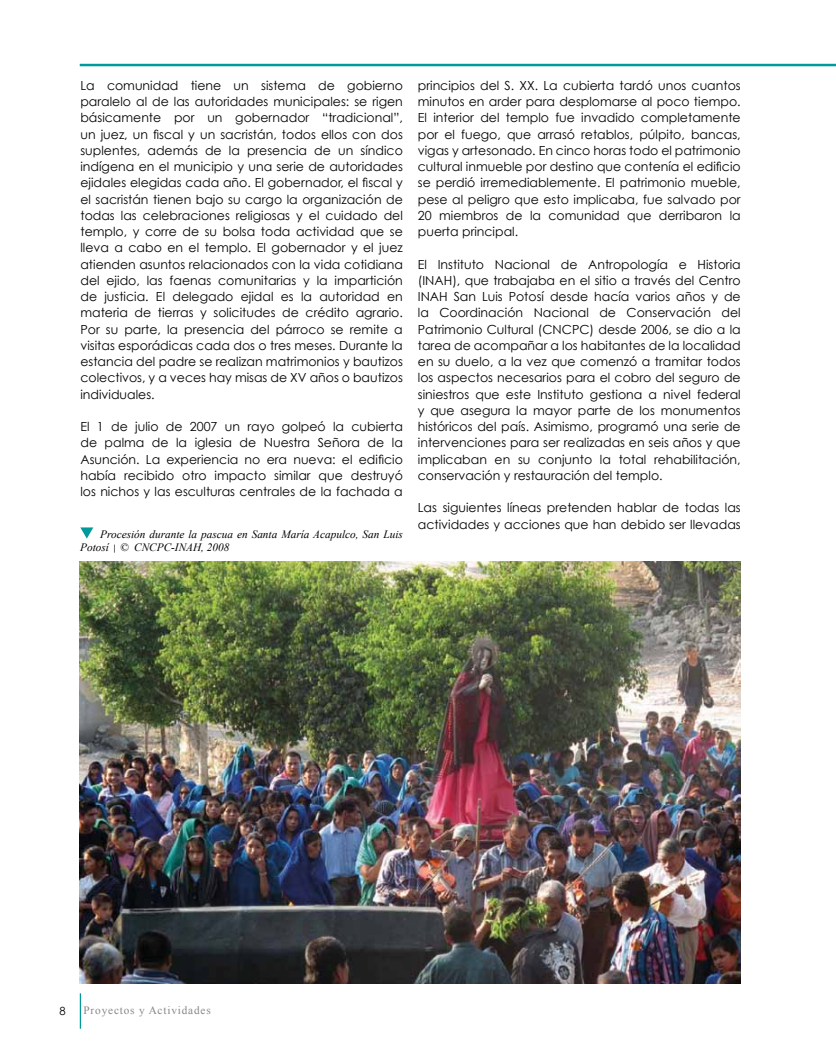
<style>
.page{position:relative;width:836px;height:1061px;background:#fff}
.page>*{position:absolute;margin:0;border:0;box-sizing:border-box;transform-origin:0 0}
.t1{font:12.5px/16.2px "Century Gothic";color:#000;text-align:justify}
.t2{font:italic 11.25px/13.5px "Times New Roman";color:#000}
.t3{font:11.25px "Times New Roman";letter-spacing:.075em;color:#878787}
.t4{font:11.25px "Century Gothic";color:#000}
.s1{font-family:"Century Gothic";font-style:normal;font-size:8.75px}
</style>
<div class="page">
<hr style="left:80px;top:993px;width:1px;height:36px;background:#009a9d">
<hr style="left:80px;top:64px;width:756px;height:2px;background:#009a9d">
<svg style="left:80px;top:527px;width:13px;height:12px"></svg>
<img style="left:80px;top:561px;width:660px;height:423px">
<p class="t1" style="left:80px;top:77px;width:324px">La comunidad tiene un sistema de gobierno paralelo al de las autoridades municipales: se rigen básicamente por un gobernador “tradicional”, un juez, un fiscal y un sacristán, todos ellos con dos suplentes, además de la presencia de un síndico indígena en el municipio y una serie de autoridades ejidales elegidas cada año. El gobernador, el fiscal y el sacristán tienen bajo su cargo la organización de todas las celebraciones religiosas y el cuidado del templo, y corre de su bolsa toda actividad que se lleva a cabo en el templo. El gobernador y el juez atienden asuntos relacionados con la vida cotidiana del ejido, las faenas comunitarias y la impartición de justicia. El delegado ejidal es la autoridad en materia de tierras y solicitudes de crédito agrario.<br>Por su parte, la presencia del párroco se remite a visitas esporádicas cada dos o tres meses. Durante la estancia del padre se realizan matrimonios y bautizos colectivos, y a veces hay misas de xv años o bautizos individuales.</p>
<p class="t1" style="left:80px;top:418px;width:324px">El 1 de julio de 2007 un rayo golpeó la cubierta de palma de la iglesia de Nuestra Señora de la Asunción. La experiencia no era nueva: el edificio había recibido otro impacto similar que destruyó los nichos y las esculturas centrales de la fachada a</p>
<p class="t2" style="left:80px;top:527px;width:324px;text-indent:20px">Procesión durante la pascua en Santa María Acapulco, San Luis<br>Potosí <span class="s1">|</span> © CNCPC-INAH, 2008</p>
<p class="t1" style="left:418px;top:77px;width:324px">principios del s. xx. La cubierta tardó unos cuantos minutos en arder para desplomarse al poco tiempo.<br>El interior del templo fue invadido completamente por el fuego, que arrasó retablos, púlpito, bancas, vigas y artesonado. En cinco horas todo el patrimonio cultural inmueble por destino que contenía el edificio se perdió irremediablemente. El patrimonio mueble, pese al peligro que esto implicaba, fue salvado por 20 miembros de la comunidad que derribaron la puerta principal.</p>
<p class="t1" style="left:418px;top:256px;width:324px">El Instituto Nacional de Antropología e Historia (inah</p>
<p class="t1" style="left:452px;top:272px;width:290px">), que trabajaba en el sitio a través del Centro</p>
<p class="t1" style="left:418px;top:288px;width:324px;text-indent:36px">San Luis Potosí desde hacía varios años y de la Coordinación Nacional de Conservación del Patrimonio Cultural (cncpc</p>
<p class="t1" style="left:418px;top:288px;width:8px">inah</p>
<p class="t1" style="left:418px;top:321px;width:324px;text-indent:172px">) desde 2006, se dio a la tarea de acompañar a los habitantes de la localidad en su duelo, a la vez que comenzó a tramitar todos los aspectos necesarios para el cobro del seguro de siniestros que este Instituto gestiona a nivel federal y que asegura la mayor parte de los monumentos históricos del país. Asimismo, programó una serie de intervenciones para ser realizadas en seis años y que implicaban en su conjunto la total rehabilitación, conservación y restauración del templo.</p>
<p class="t1" style="left:418px;top:499px;width:324px">Las siguientes líneas pretenden hablar de todas las actividades y acciones que han debido ser llevadas</p>
<p class="t4" style="left:60px;top:1003px;width:8px">8</p>
<p class="t3" style="left:84px;top:1002px;width:129px">Proyectos y Actividades</p>
</div>
